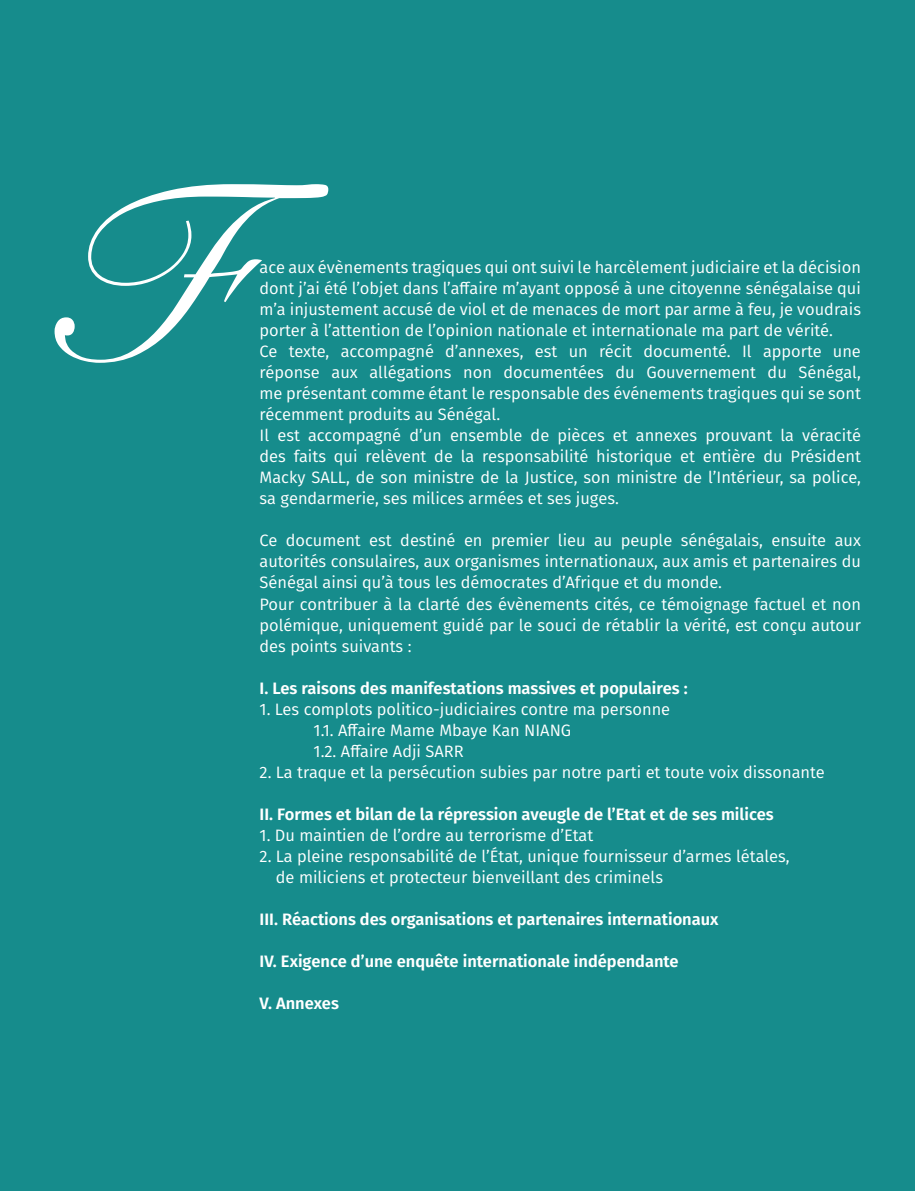
<style>
.page{position:relative;width:915px;height:1191px;background:#fff}
.page>*{position:absolute;margin:0;border:0;box-sizing:border-box;transform-origin:0 0}
.t1{font:258px "Snell Roundhand";color:#fff}
.t2{font:16.5px/21px "Fira Sans";color:#fff}
.t3{font:600 16.5px "Fira Sans";color:#fff}
</style>
<div class="page">
<div style="left:0;top:0;width:914px;height:1191px;background:#168c8c"></div>
<h1 class="t1" style="left:39px;top:72px;width:202px">F</h1>
<p class="t2" style="left:259px;top:257px;width:602px">ace aux évènements tragiques qui ont suivi le harcèlement judiciaire et la décision dont j’ai été l’objet dans l’affaire m’ayant opposé à une citoyenne sénégalaise qui m’a injustement accusé de viol et de menaces de mort par arme à feu, je voudrais porter à l’attention de l’opinion nationale et internationale ma part de vérité.<br>Ce texte, accompagné d’annexes, est un récit documenté. Il apporte une réponse aux allégations non documentées du Gouvernement du Sénégal, me présentant comme étant le responsable des événements tragiques qui se sont récemment produits au Sénégal.<br>Il est accompagné d’un ensemble de pièces et annexes prouvant la véracité des faits qui relèvent de la responsabilité historique et entière du Président Macky SALL, de son ministre de la Justice, son ministre de l’Intérieur, sa police, sa gendarmerie, ses milices armées et ses juges.</p>
<p class="t2" style="left:259px;top:530px;width:602px">Ce document est destiné en premier lieu au peuple sénégalais, ensuite aux autorités consulaires, aux organismes internationaux, aux amis et partenaires du Sénégal ainsi qu’à tous les démocrates d’Afrique et du monde.<br>Pour contribuer à la clarté des évènements cités, ce témoignage factuel et non polémique, uniquement guidé par le souci de rétablir la vérité, est conçu autour des points suivants :</p>
<p class="t3" style="left:259px;top:674px;width:429px">I. Les raisons des manifestations massives et populaires :</p>
<p class="t2" style="left:313px;top:698px;width:358px;text-indent:-54px">1. Les complots politico-judiciaires contre ma personne<br>1.1. Affaire Mame Mbaye Kan NIANG<br>1.2. Affaire Adji SARR</p>
<p class="t2" style="left:259px;top:761px;width:566px">2. La traque et la persécution subies par notre parti et toute voix dissonante</p>
<p class="t3" style="left:259px;top:800px;width:515px">II. Formes et bilan de la répression aveugle de l’Etat et de ses milices</p>
<p class="t2" style="left:259px;top:824px;width:335px">1. Du maintien de l’ordre au terrorisme d’Etat</p>
<p class="t2" style="left:276px;top:845px;width:515px;text-indent:-16px">2. La pleine responsabilité de l’État, unique fournisseur d’armes létales, de miliciens et protecteur bienveillant des criminels</p>
<p class="t3" style="left:259px;top:905px;width:460px">III. Réactions des organisations et partenaires internationaux</p>
<p class="t3" style="left:259px;top:947px;width:420px">IV. Exigence d’une enquête internationale indépendante</p>
<p class="t3" style="left:259px;top:989px;width:81px">V. Annexes</p>
</div>
